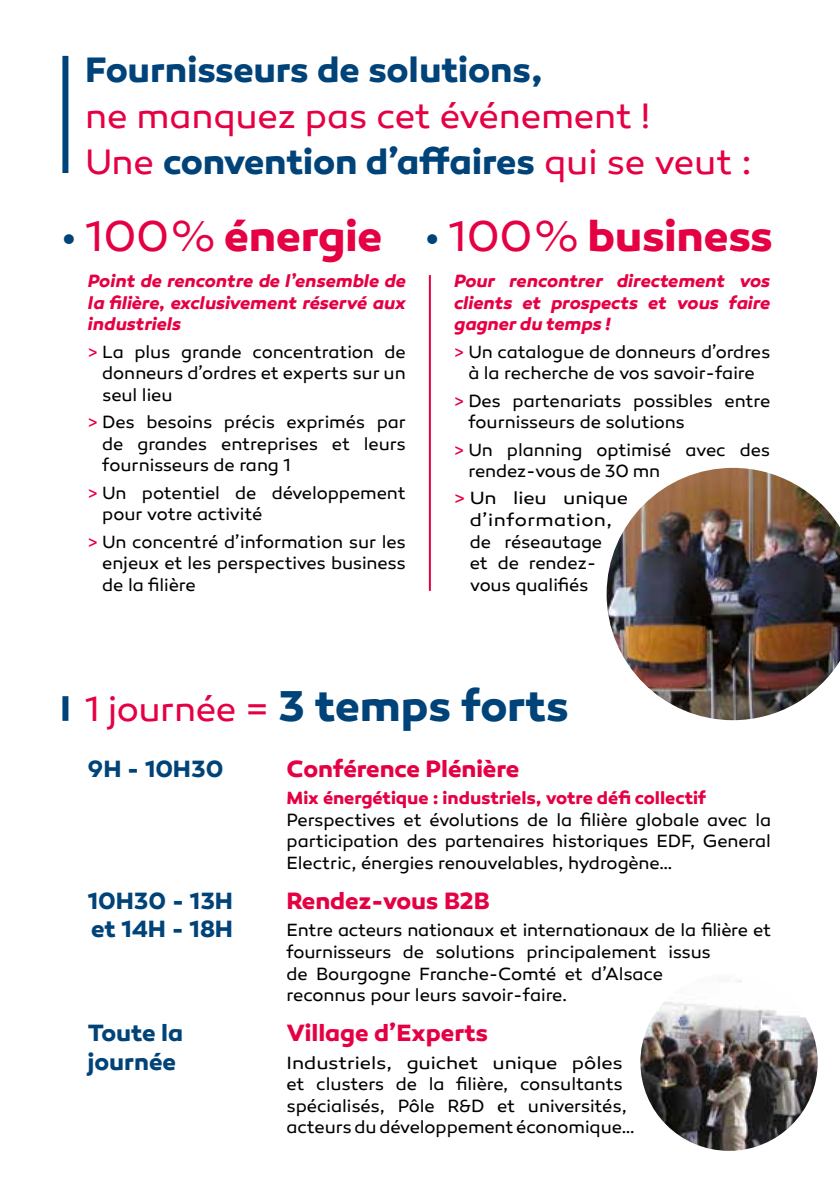
<style>
.page{position:relative;width:840px;height:1191px;background:#fff}
.page>*{position:absolute;margin:0;border:0;box-sizing:border-box;transform-origin:0 0}
.t1{font:700 44px "Canaro";letter-spacing:-.005em;color:#e50043}
.t2{font:700 44px "Canaro";letter-spacing:-.005em;color:#004379}
.t3{font:36px/46px "Canaro";letter-spacing:-.005em;color:#e50043}
.t4{font:700 36px "Canaro";letter-spacing:-.005em;color:#004379}
.t5{font:700 24px "Canaro";letter-spacing:-.005em;color:#e50043}
.t6{font:700 24px/28.8px "Canaro";color:#004379}
.t7{font:18px/21.6px "Canaro";letter-spacing:-.005em;color:#000;text-align:justify}
.t8{font:18px/21.6px "Canaro";letter-spacing:-.005em;color:#000;scale:1.1 1}
.t9{font:italic 700 18px/21.6px "Canaro";letter-spacing:-.005em;color:#e50043;text-align:justify}
.t10{font:700 18px "Canaro";letter-spacing:-.005em;color:#e50043}
.s1{font-weight:700;color:#004379}
.s2{font-weight:400;font-size:40px;color:#004379}
.s3{font-weight:400}
.s4{color:#e50043}
.s5{font-weight:400;font-size:36px;color:#e50043}
</style>
<div class="page">
<div style="left:62px;top:56px;width:6px;height:117px;background:#004379"></div>
<div style="left:62px;top:696px;width:6px;height:25px;background:#004379"></div>
<img style="left:606px;top:468px;width:233px;height:252px">
<img style="left:640px;top:973px;width:177px;height:177px;border-radius:89px">
<hr style="left:428px;top:275px;width:2px;height:316px;background:#e50043">
<h2 class="t4" style="left:85px;top:48px;width:459px">Fournisseurs de solutions,</h2>
<h2 class="t3" style="left:85px;top:93px;width:667px">ne manquez pas cet événement !<br>Une <span class="s1">convention d’affaires</span> qui se veut :</h2>
<h1 class="t1" style="left:62px;top:208px;width:711px"><span class="s2">•</span> <span class="s3">100%</span> énergie <span class="s2">•</span> <span class="s3">100%</span> business</h1>
<p class="t9" style="left:88px;top:270px;width:319px">Point de rencontre de l’ensemble de la filière, exclusivement réservé aux industriels</p>
<p class="t7" style="left:102px;top:341px;width:305px;text-indent:-14px"><span class="s4">&gt;</span> La plus grande concentration de donneurs d’ordres et experts sur un seul lieu</p>
<p class="t7" style="left:102px;top:411px;width:305px;text-indent:-14px"><span class="s4">&gt;</span> Des besoins précis exprimés par de grandes entreprises et leurs fournisseurs de rang 1</p>
<p class="t7" style="left:102px;top:482px;width:305px;text-indent:-14px"><span class="s4">&gt;</span> Un potentiel de développement pour votre activité</p>
<p class="t7" style="left:102px;top:531px;width:305px;text-indent:-14px"><span class="s4">&gt;</span> Un concentré d’information sur les enjeux et les perspectives business de la filière</p>
<p class="t9" style="left:454px;top:270px;width:318px">Pour rencontrer directement vos clients et prospects et vous faire gagner du temps !</p>
<p class="t7" style="left:454px;top:341px;width:318px;text-align:center"><span class="s4">&gt;</span> Un catalogue de donneurs d’ordres à la recherche de vos savoir-faire</p>
<p class="t7" style="left:468px;top:390px;width:303px;text-indent:-14px"><span class="s4">&gt;</span> Des partenariats possibles entre fournisseurs de solutions</p>
<p class="t7" style="left:468px;top:439px;width:303px;text-indent:-14px"><span class="s4">&gt;</span> Un planning optimisé avec des rendez-vous de 30 mn</p>
<p class="t8" style="left:469px;top:488px;width:145px;text-indent:-16px"><span class="s4">&gt;</span> Un lieu unique d’information, de réseautage<br>et de rendez&shy;vous qualifiés</p>
<h1 class="t2" style="left:85px;top:678px;width:485px"><span class="s5">1 journée =</span> 3 temps forts</h1>
<h3 class="t6" style="left:88px;top:754px;width:137px">9H - 10H30</h3>
<h3 class="t6" style="left:88px;top:886px;width:147px">10H30 - 13H et 14H - 18H</h3>
<h3 class="t6" style="left:88px;top:1018px;width:97px">Toute la journée</h3>
<h3 class="t5" style="left:286px;top:753px;width:234px">Conférence Plénière</h3>
<p class="t10" style="left:286px;top:786px;width:420px">Mix énergétique : industriels, votre défi collectif</p>
<p class="t7" style="left:286px;top:809px;width:486px">Perspectives et évolutions de la filière globale avec la participation des partenaires historiques EDF, General Electric, énergies renouvelables, hydrogène…</p>
<h3 class="t5" style="left:286px;top:886px;width:204px">Rendez-vous B2B</h3>
<p class="t7" style="left:286px;top:919px;width:485px;text-align:left">Entre acteurs nationaux et internationaux de la filière et fournisseurs de solutions principalement issus<br>de Bourgogne Franche-Comté et d’Alsace<br>reconnus pour leurs savoir-faire.</p>
<h3 class="t5" style="left:286px;top:1018px;width:203px">Village d’Experts</h3>
<p class="t8" style="left:286px;top:1052px;width:318px">Industriels, guichet unique pôles et clusters de la filière, consultants spécialisés, Pôle R&amp;D et universités, acteurs du développement économique…</p>
</div>
